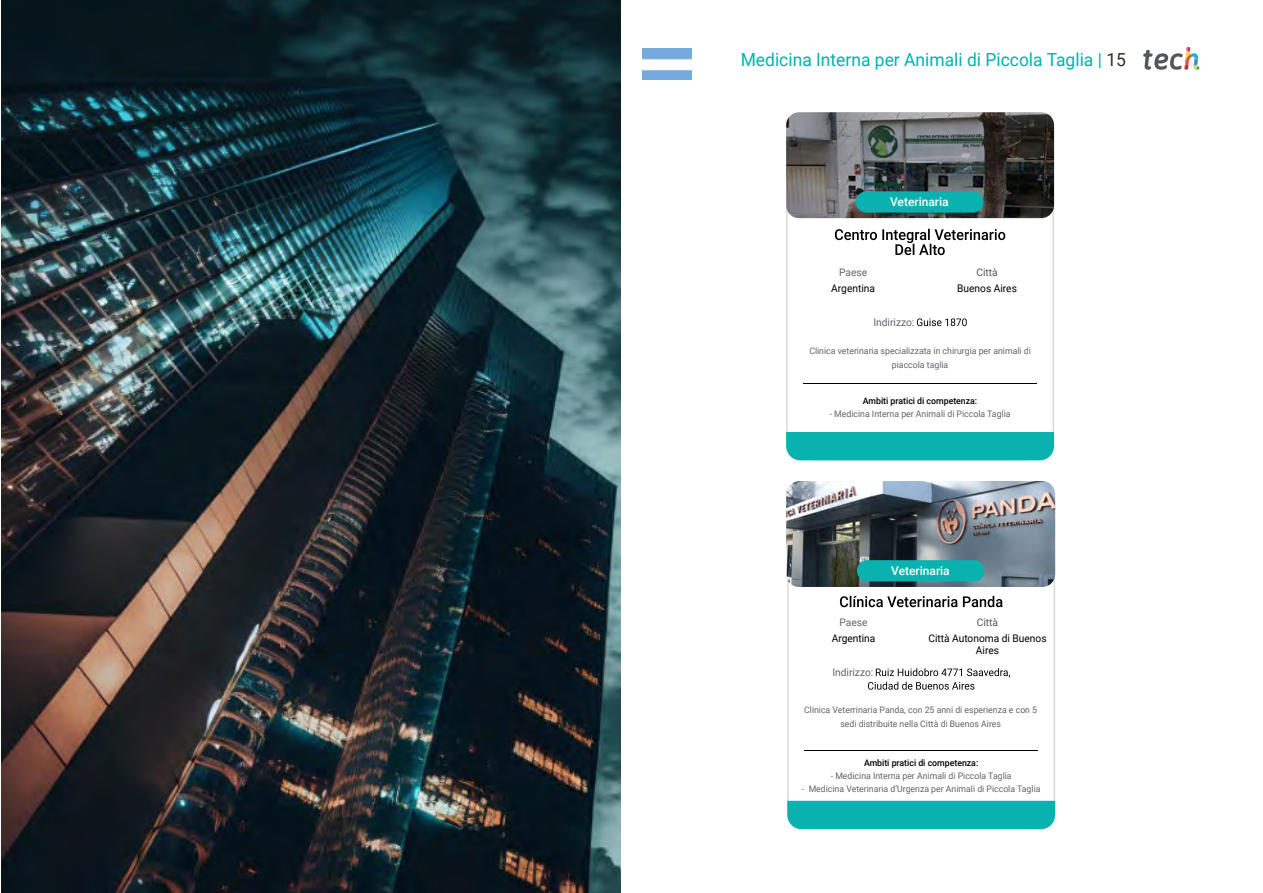
<style>
.page{position:relative;width:1263px;height:893px;background:#fff}
.page>*{position:absolute;margin:0;border:0;box-sizing:border-box;transform-origin:0 0}
.t1{font:18px "Roboto";color:#00b2af}
.t2{font:500 12px "Roboto";color:#fff}
.t3{font:10.5px/12px "Roboto";color:#000;text-align:center}
.t4{font:10.5px "Roboto";color:#61646a}
.t5{font:10.5px "Roboto";color:#52555b}
.t6{font:9px/13.5px "Roboto";color:#61646a;text-align:center}
.t7{font:500 9px "Roboto";color:#000}
.s1{color:#312e20}
</style>
<div class="page">
<svg style="left:1143px;top:47px;width:56px;height:23px"></svg>
<img style="left:1px;top:0;width:620px;height:893px">
<svg style="left:786px;top:124px;width:269px;height:337px"></svg>
<img style="left:786px;top:112px;width:268px;height:106px">
<div style="left:856px;top:191px;width:127px;height:22px;background:#09b2af;border-radius:11px"></div>
<div style="left:786px;top:432px;width:268px;height:28px;background:#09b2af"></div>
<hr style="left:803px;top:383px;width:234px;height:1px;background:#000">
<svg style="left:835px;top:229px;width:170px;height:26px"></svg>
<svg style="left:917px;top:318px;width:50px;height:8px"></svg>
<svg style="left:787px;top:493px;width:269px;height:337px"></svg>
<img style="left:786px;top:481px;width:269px;height:106px">
<div style="left:857px;top:560px;width:127px;height:21px;background:#09b2af;border-radius:11px"></div>
<div style="left:787px;top:801px;width:268px;height:28px;background:#09b2af"></div>
<hr style="left:804px;top:751px;width:234px;height:1px;background:#000">
<svg style="left:840px;top:596px;width:162px;height:11px"></svg>
<svg style="left:868px;top:668px;width:142px;height:22px"></svg>
<h1 class="t1" style="left:741px;top:47px;width:387px">Medicina Interna per Animali di Piccola Taglia | <span class="s1">15</span></h1>
<h2 class="t2" style="left:890px;top:194px;width:60px">Veterinaria</h2>
<p class="t4" style="left:839px;top:265px;width:29px">Paese</p>
<p class="t3" style="left:831px;top:282px;width:45px">Argentina</p>
<p class="t5" style="left:976px;top:265px;width:23px">Città</p>
<p class="t3" style="left:957px;top:282px;width:61px">Buenos Aires</p>
<p class="t4" style="left:873px;top:315px;width:42px">Indirizzo:</p>
<p class="t6" style="left:809px;top:344px;width:223px">Clinica veterinaria specializzata in chirurgia per animali di piaccola taglia</p>
<p class="t7" style="left:863px;top:394px;width:116px">Ambiti pratici di competenza:</p>
<p class="t6" style="left:830px;top:406px;width:182px">- Medicina Interna per Animali di Piccola Taglia</p>
<h2 class="t2" style="left:891px;top:563px;width:60px">Veterinaria</h2>
<p class="t4" style="left:839px;top:615px;width:29px">Paese</p>
<p class="t3" style="left:832px;top:632px;width:45px">Argentina</p>
<p class="t4" style="left:832px;top:665px;width:42px">Indirizzo:</p>
<p class="t5" style="left:977px;top:615px;width:23px">Città</p>
<p class="t3" style="left:928px;top:632px;width:120px">Città Autonoma di Buenos<br>Aires</p>
<p class="t6" style="left:804px;top:703px;width:234px">Clinica Veterrinaria Panda, con 25 anni di esperienza e con 5 sedi distribuite nella Città di Buenos Aires</p>
<p class="t7" style="left:864px;top:756px;width:116px">Ambiti pratici di competenza:</p>
<p class="t6" style="left:831px;top:769px;width:182px">- Medicina Interna per Animali di Piccola Taglia</p>
<p class="t6" style="left:802px;top:782px;width:240px">- Medicina Veterinaria d’Urgenza per Animali di Piccola Taglia</p>
</div>
